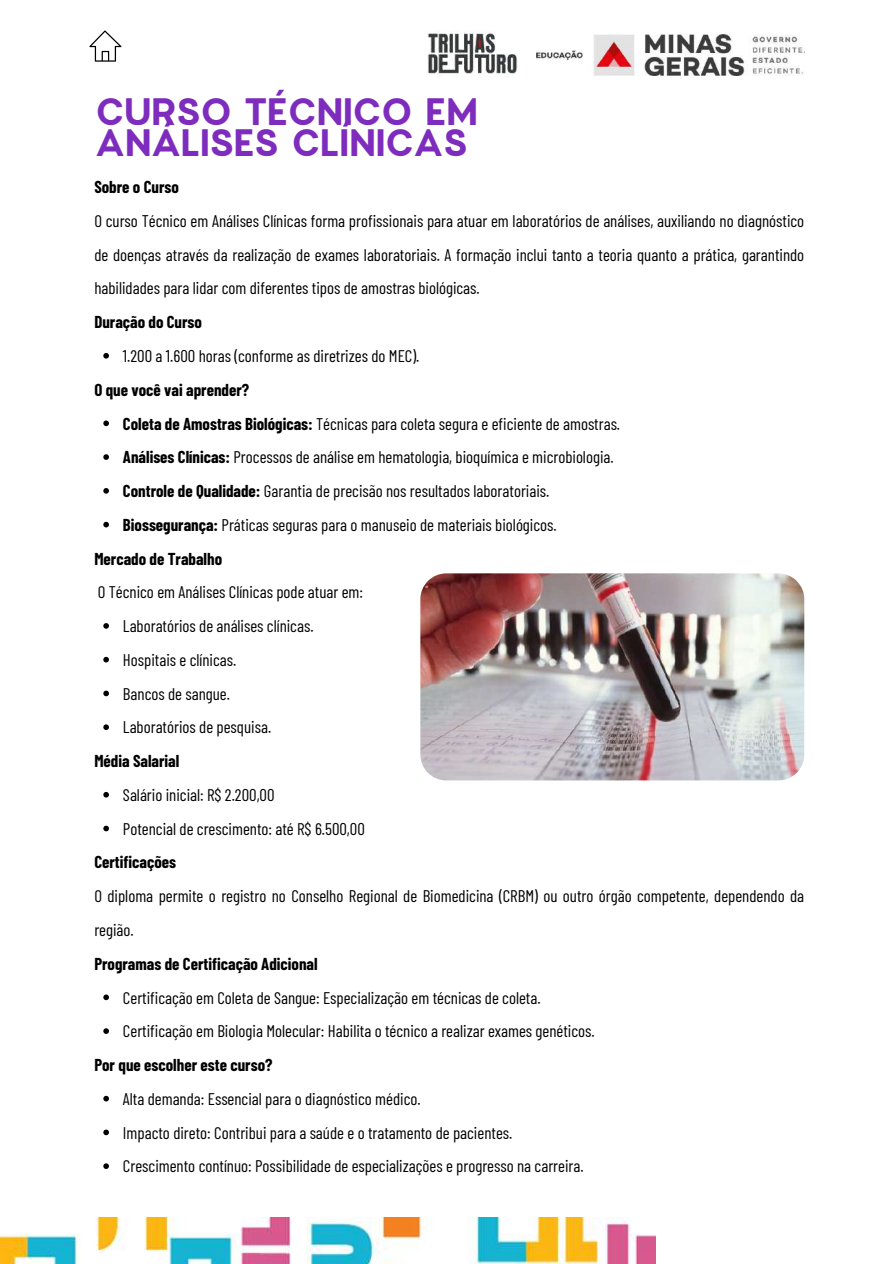
<style>
.page{position:relative;width:894px;height:1264px;background:#fff}
.page>*{position:absolute;margin:0;border:0;box-sizing:border-box;transform-origin:0 0}
.t1{font:700 37.5px/30.3px "Charlevoix Pro";letter-spacing:-.04em;color:#7d2cbd}
.t2{font:16.8px/33.8px "Barlow Condensed";color:#000}
.t3{font:700 16.8px "Barlow Condensed";color:#000}
.s1{font-weight:700}
</style>
<div class="page">
<img style="left:428px;top:30px;width:89px;height:48px">
<img style="left:536px;top:35px;width:267px;height:41px">
<img style="left:0;top:1217px;width:654px;height:46px">
<svg style="left:103px;top:353px;width:6px;height:5px"></svg>
<svg style="left:103px;top:420px;width:6px;height:6px"></svg>
<svg style="left:103px;top:454px;width:6px;height:6px"></svg>
<svg style="left:103px;top:488px;width:6px;height:5px"></svg>
<svg style="left:103px;top:522px;width:6px;height:5px"></svg>
<svg style="left:103px;top:623px;width:6px;height:5px"></svg>
<svg style="left:103px;top:657px;width:6px;height:5px"></svg>
<svg style="left:103px;top:690px;width:6px;height:6px"></svg>
<svg style="left:103px;top:724px;width:6px;height:6px"></svg>
<svg style="left:103px;top:792px;width:6px;height:5px"></svg>
<svg style="left:103px;top:825px;width:6px;height:6px"></svg>
<svg style="left:103px;top:994px;width:6px;height:6px"></svg>
<svg style="left:103px;top:1028px;width:6px;height:5px"></svg>
<svg style="left:103px;top:1095px;width:6px;height:6px"></svg>
<svg style="left:103px;top:1129px;width:6px;height:6px"></svg>
<svg style="left:103px;top:1163px;width:6px;height:5px"></svg>
<svg style="left:89px;top:30px;width:32px;height:32px"></svg>
<img style="left:420px;top:573px;width:384px;height:207px">
<h1 class="t1" style="left:94px;top:95px;width:385px">CURSO TÉCNICO EM<br>ANÁLISES CLÍNICAS</h1>
<p class="t3" style="left:94px;top:176px;width:86px">Sobre o Curso</p>
<p class="t2" style="left:94px;top:203px;width:711px;text-align:justify">O curso Técnico em Análises Clínicas forma profissionais para atuar em laboratórios de análises, auxiliando no diagnóstico de doenças através da realização de exames laboratoriais. A formação inclui tanto a teoria quanto a prática, garantindo habilidades para lidar com diferentes tipos de amostras biológicas.</p>
<p class="t3" style="left:94px;top:311px;width:109px">Duração do Curso</p>
<p class="t2" style="left:123px;top:338px;width:298px">1.200 a 1.600 horas (conforme as diretrizes do MEC).</p>
<p class="t3" style="left:94px;top:379px;width:156px">O que você vai aprender?</p>
<p class="t2" style="left:123px;top:406px;width:498px"><span class="s1">Coleta de Amostras Biológicas:</span> Técnicas para coleta segura e eficiente de amostras.</p>
<p class="t2" style="left:123px;top:439px;width:492px"><span class="s1">Análises Clínicas:</span> Processos de análise em hematologia, bioquímica e microbiologia.</p>
<p class="t2" style="left:123px;top:473px;width:428px"><span class="s1">Controle de Qualidade:</span> Garantia de precisão nos resultados laboratoriais.</p>
<p class="t2" style="left:123px;top:507px;width:435px"><span class="s1">Biossegurança:</span> Práticas seguras para o manuseio de materiais biológicos.</p>
<p class="t3" style="left:94px;top:547px;width:129px">Mercado de Trabalho</p>
<p class="t2" style="left:123px;top:574px;width:241px;text-indent:-25px">O Técnico em Análises Clínicas pode atuar em:<br>Laboratórios de análises clínicas.<br>Hospitais e clínicas.<br>Bancos de sangue.<br>Laboratórios de pesquisa.</p>
<p class="t3" style="left:94px;top:750px;width:86px">Média Salarial</p>
<p class="t2" style="left:123px;top:777px;width:243px">Salário inicial: R$ 2.200,00<br>Potencial de crescimento: até R$ 6.500,00</p>
<p class="t3" style="left:94px;top:851px;width:83px">Certificações</p>
<p class="t2" style="left:94px;top:878px;width:711px">O diploma permite o registro no Conselho Regional de Biomedicina (CRBM) ou outro órgão competente, dependendo da região.</p>
<p class="t3" style="left:94px;top:952px;width:225px">Programas de Certificação Adicional</p>
<p class="t2" style="left:123px;top:979px;width:473px">Certificação em Coleta de Sangue: Especialização em técnicas de coleta.<br>Certificação em Biologia Molecular: Habilita o técnico a realizar exames genéticos.</p>
<p class="t3" style="left:94px;top:1054px;width:180px">Por que escolher este curso?</p>
<p class="t2" style="left:123px;top:1081px;width:462px">Alta demanda: Essencial para o diagnóstico médico.<br>Impacto direto: Contribui para a saúde e o tratamento de pacientes.<br>Crescimento contínuo: Possibilidade de especializações e progresso na carreira.</p>
</div>
